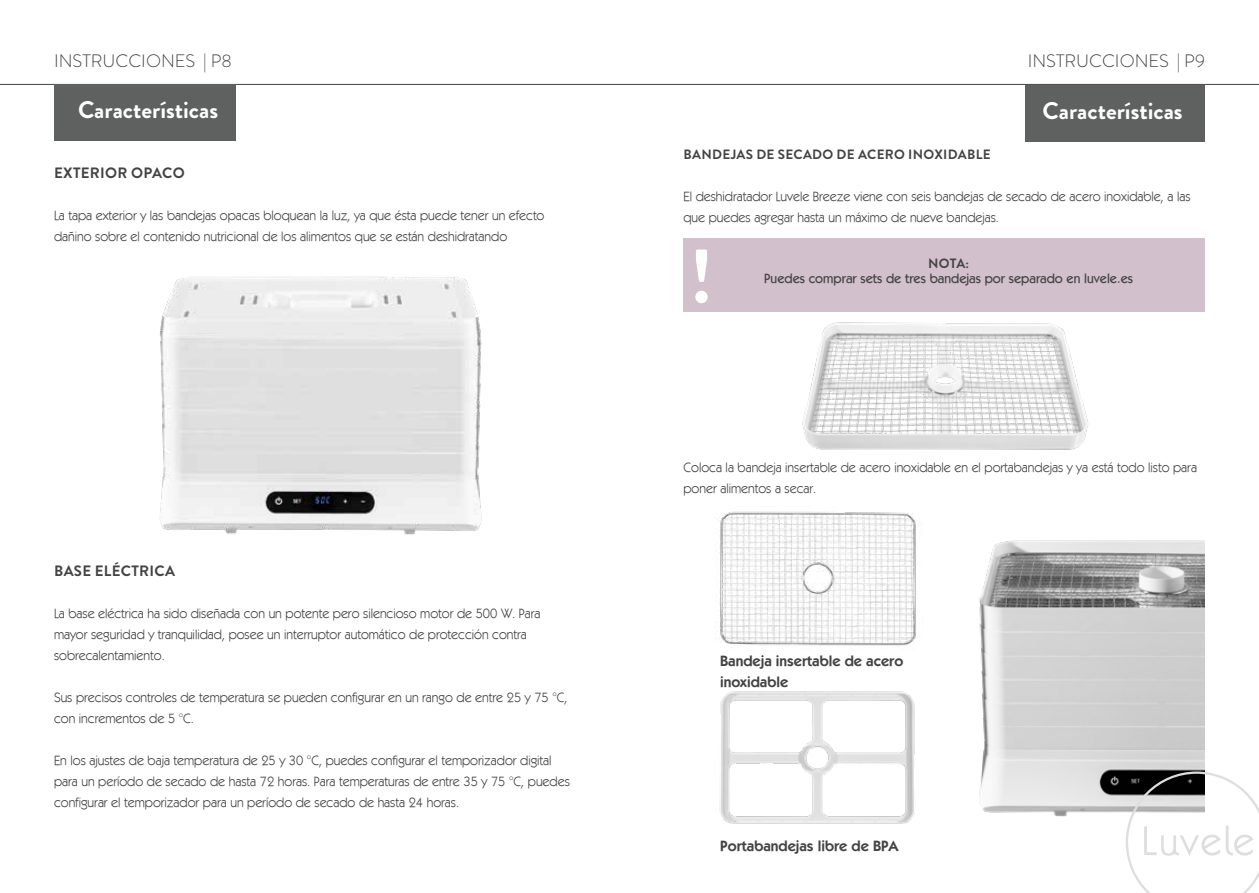
<style>
.page{position:relative;width:1259px;height:893px;background:#fff}
.page>*{position:absolute;margin:0;border:0;box-sizing:border-box;transform-origin:0 0}
.t1{font:700 75.6px "Brandon Grotesque";color:#fff}
.t2{font:700 24px "Brandon Grotesque";color:#fff}
.t3{font:300 18px "Brandon Grotesque";color:#444344}
.t4{font:600 15px/21px "Kabel IT Cby BT";color:#444344}
.t5{font:700 15px "Brandon Grotesque";letter-spacing:.02em;color:#444344}
.t6{font:13.5px/21px "Kabel IT Cby BT";color:#444344}
.t7{font:500 13.5px "Kabel IT Cby BT";color:#454545}
.t8{font:700 13.5px "Brandon Grotesque";letter-spacing:.02em;color:#444344}
.t9{font:700 13.5px "Brandon Grotesque";color:#454545}
</style>
<div class="page">
<hr style="left:0;top:84px;width:1259px;height:1px;background:#444344">
<div style="left:54px;top:84px;width:182px;height:56px;background:#5f6060"></div>
<img style="left:159px;top:276px;width:323px;height:259px">
<div style="left:683px;top:238px;width:522px;height:74px;background:#d2c0cd"></div>
<img style="left:802px;top:322px;width:286px;height:128px">
<img style="left:717px;top:511px;width:199px;height:136px">
<img style="left:719px;top:691px;width:196px;height:133px">
<img style="left:979px;top:540px;width:226px;height:277px">
<svg style="left:1125px;top:771px;width:134px;height:122px"></svg>
<div style="left:1025px;top:85px;width:180px;height:56px;background:#5f6060"></div>
<h3 class="t3" style="left:54px;top:49px;width:179px">INSTRUCCIONES | P8</h3>
<h2 class="t2" style="left:78px;top:93px;width:142px">Características</h2>
<p class="t5" style="left:54px;top:163px;width:132px">EXTERIOR OPACO</p>
<p class="t6" style="left:54px;top:205px;width:492px">La tapa exterior y las bandejas opacas bloquean la luz, ya que ésta puede tener un efecto dañino sobre el contenido nutricional de los alimentos que se están deshidratando</p>
<p class="t5" style="left:54px;top:560px;width:122px">BASE ELÉCTRICA</p>
<p class="t6" style="left:54px;top:603px;width:488px">La base eléctrica ha sido diseñada con un potente pero silencioso motor de 500 W. Para mayor seguridad y tranquilidad, posee un interruptor automático de protección contra sobrecalentamiento.</p>
<p class="t6" style="left:54px;top:687px;width:515px">Sus precisos controles de temperatura se pueden configurar en un rango de entre 25 y 75 °C, con incrementos de 5 °C.</p>
<p class="t6" style="left:54px;top:750px;width:517px">En los ajustes de baja temperatura de 25 y 30 °C, puedes configurar el temporizador digital para un período de secado de hasta 72 horas. Para temperaturas de entre 35 y 75 °C, puedes configurar el temporizador para un período de secado de hasta 24 horas.</p>
<h3 class="t3" style="left:1027px;top:48px;width:179px">INSTRUCCIONES | P9</h3>
<h2 class="t2" style="left:1042px;top:94px;width:142px">Características</h2>
<p class="t8" style="left:683px;top:144px;width:308px">BANDEJAS DE SECADO DE ACERO INOXIDABLE</p>
<p class="t6" style="left:683px;top:185px;width:508px">El deshidratador Luvele Breeze viene con seis bandejas de secado de acero inoxidable, a las que puedes agregar hasta un máximo de nueve bandejas.</p>
<h1 class="t1" style="left:690px;top:224px;width:25px">!</h1>
<p class="t9" style="left:928px;top:254px;width:42px">NOTA:</p>
<p class="t7" style="left:764px;top:270px;width:370px">Puedes comprar sets de tres bandejas por separado en luvele.es</p>
<p class="t6" style="left:683px;top:457px;width:515px">Coloca la bandeja insertable de acero inoxidable en el portabandejas y ya está todo listo para poner alimentos a secar.</p>
<p class="t4" style="left:720px;top:650px;width:185px">Bandeja insertable de acero inoxidable</p>
<p class="t4" style="left:720px;top:835px;width:179px">Portabandejas libre de BPA</p>
</div>
